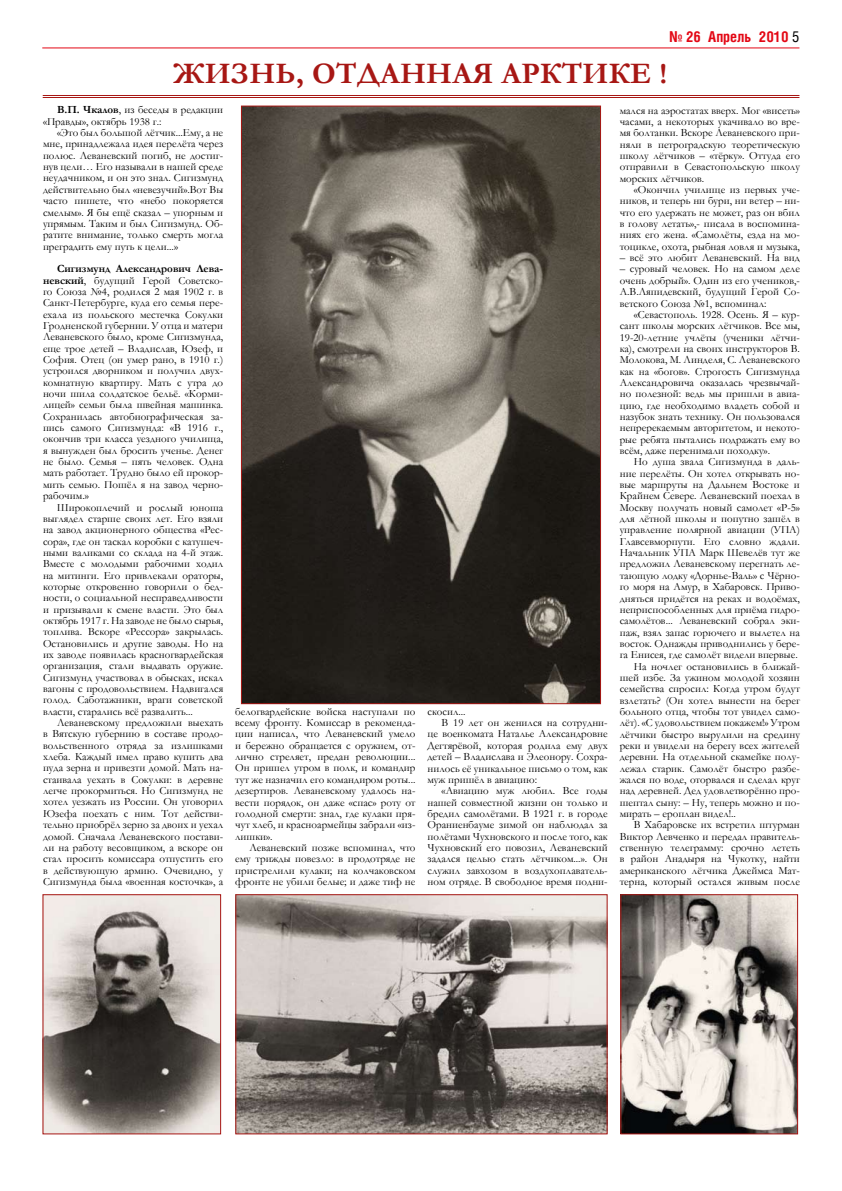
<style>
.page{position:relative;width:842px;height:1191px;background:#fff}
.page>*{position:absolute;margin:0;border:0;box-sizing:border-box;transform-origin:0 0}
.t1{font:700 30px "Garamond";letter-spacing:.01em;color:#a71714}
.t2{font:700 15px "Helios Cond";color:#e30714}
.t3{font:11px/11.3px "Garamond";color:#000;text-align:justify}
.s1{font-weight:400;color:#000}
.s2{font-weight:700}
</style>
<div class="page">
<hr style="left:42px;top:47px;width:757px;height:1px;background:#e30714">
<img style="left:243px;top:108px;width:356px;height:594px">
<img style="left:44px;top:896px;width:175px;height:236px">
<div style="left:42px;top:894px;width:179px;height:240px;border:1px solid #a71714"></div>
<img style="left:622px;top:896px;width:174px;height:236px">
<div style="left:620px;top:894px;width:178px;height:240px;border:1px solid #a71714"></div>
<img style="left:237px;top:896px;width:369px;height:236px">
<div style="left:235px;top:894px;width:373px;height:240px;border:1px solid #a71714"></div>
<hr style="left:43px;top:95px;width:756px;height:1px;background:#a71714">
<hr style="left:43px;top:97px;width:756px;height:1px;background:#a71714">
<h2 class="t2" style="left:669px;top:27px;width:131px">№ 26 Апрель 2010 <span class="s1">5</span></h2>
<h1 class="t1" style="left:173px;top:53px;width:495px">ЖИЗНЬ, ОТДАННАЯ АРКТИКЕ !</h1>
<p class="t3" style="left:43px;top:104px;width:182px;text-indent:14px"><span class="s2">В.П. Чкалов</span>, из беседы в редакции «Правды», октябрь 1938 г.:</p>
<p class="t3" style="left:43px;top:127px;width:182px;text-indent:14px">«Это был большой лётчик...Ему, а не мне, принадлежала идея перелёта через полюс. Леваневский погиб, не достиг&shy;нув цели… Его называли в нашей среде неудачником, и он это знал. Сигизмунд действительно был «невезучий».Вот Вы часто пишете, что «небо покоряется смелым». Я бы ещё сказал – упорным и упрямым. Таким и был Сигизмунд. Об&shy;ратите внимание, только смерть могла преградить ему путь к цели...»</p>
<p class="t3" style="left:43px;top:263px;width:182px;text-indent:14px"><span class="s2">Сигизмунд Александрович Лева&shy;невский</span>, будущий Герой Советско&shy;го Союза №4, родился 2 мая 1902 г. в Санкт-Петербурге, куда его семья пере&shy;ехала из польского местечка Сокулки Гродненской губернии. У отца и матери Леваневского было, кроме Сигизмунда, еще трое детей – Владислав, Юзеф, и София. Отец (он умер рано, в 1910 г.) устроился дворником и получил двух&shy;комнатную квартиру. Мать с утра до ночи шила солдатское бельё. «Корми&shy;лицей» семьи была швейная машинка.<br>Сохранилась автобиографическая за&shy;пись самого Сигизмунда: «В 1916 г., окончив три класса уездного училища, я вынужден был бросить ученье. Денег не было. Семья – пять человек. Одна мать работает. Трудно было ей прокор&shy;мить семью. Пошёл я на завод черно&shy;рабочим.»</p>
<p class="t3" style="left:43px;top:501px;width:182px;text-indent:14px">Широкоплечий и рослый юноша выглядел старше своих лет. Его взяли на завод акционерного общества «Рес&shy;сора», где он таскал коробки с катушеч&shy;ными валиками со склада на 4-й этаж.<br>Вместе с молодыми рабочими ходил на митинги. Его привлекали ораторы, которые откровенно говорили о бед&shy;ности, о социальной несправедливости и призывали к смене власти. Это был октябрь 1917 г. На заводе не было сырья, топлива. Вскоре «Рессора» закрылась.<br>Остановились и другие заводы. Но на их заводе появилась красногвардейская организация, стали выдавать оружие.<br>Сигизмунд участвовал в обысках, искал вагоны с продовольствием. Надвигался голод. Саботажники, враги советской власти, старались всё развалить...</p>
<p class="t3" style="left:43px;top:716px;width:182px;text-indent:14px">Леваневскому предложили выехать в Вятскую губернию в составе продо&shy;вольственного отряда за излишками хлеба. Каждый имел право купить два пуда зерна и привезти домой. Мать на&shy;стаивала уехать в Сокулки: в деревне легче прокормиться. Но Сигизмунд не хотел уезжать из России. Он уговорил Юзефа поехать с ним. Тот действи&shy;тельно приобрёл зерно за двоих и уехал домой. Сначала Леваневского постави&shy;ли на работу весовщиком, а вскоре он стал просить комиссара отпустить его в действующую армию. Очевидно, у Сигизмунда была «военная косточка», а</p>
<p class="t3" style="left:235px;top:705px;width:182px">белогвардейские войска наступали по всему фронту. Комиссар в рекоменда&shy;ции написал, что Леваневский умело и бережно обращается с оружием, от&shy;лично стреляет, предан революции...<br>Он пришел утром в полк, и командир тут же назначил его командиром роты... дезертиров. Леваневскому удалось на&shy;вести порядок, он даже «спас» роту от голодной смерти: знал, где кулаки пря&shy;чут хлеб, и красноармейцы забрали «из&shy;лишки».</p>
<p class="t3" style="left:235px;top:841px;width:182px;text-indent:14px">Леваневский позже вспоминал, что ему трижды повезло: в продотряде не пристрелили кулаки; на колчаковском фронте не убили белые; и даже тиф не</p>
<p class="t3" style="left:427px;top:705px;width:40px">скосил...</p>
<p class="t3" style="left:442px;top:716px;width:168px">В 19 лет он женился на сотрудни-</p>
<p class="t3" style="left:427px;top:728px;width:182px">це военкомата Наталье Александровне</p>
<p class="t3" style="left:427px;top:739px;width:182px">Дегтярёвой, которая родила ему двух</p>
<p class="t3" style="left:427px;top:751px;width:182px">детей – Владислава и Элеонору. Сохра-</p>
<p class="t3" style="left:427px;top:762px;width:182px">нилось её уникальное письмо о том, как</p>
<p class="t3" style="left:427px;top:773px;width:111px">муж пришёл в авиацию:</p>
<p class="t3" style="left:442px;top:785px;width:168px">«Авиацию муж любил. Все годы</p>
<p class="t3" style="left:427px;top:796px;width:182px">нашей совместной жизни он только и</p>
<p class="t3" style="left:427px;top:807px;width:182px">бредил самолётами. В 1921 г. в городе</p>
<p class="t3" style="left:427px;top:819px;width:182px">Ораниенбауме зимой он наблюдал за</p>
<p class="t3" style="left:427px;top:830px;width:182px">полётами Чухновского и после того, как</p>
<p class="t3" style="left:427px;top:841px;width:182px">Чухновский его повозил, Леваневский</p>
<p class="t3" style="left:427px;top:853px;width:182px">задался целью стать лётчиком...». Он</p>
<p class="t3" style="left:427px;top:864px;width:182px">служил завхозом в воздухоплаватель-</p>
<p class="t3" style="left:427px;top:875px;width:182px">ном отряде. В свободное время подни-</p>
<p class="t3" style="left:620px;top:104px;width:182px">мался на аэростатах вверх. Мог «висеть» часами, а некоторых укачивало во вре&shy;мя болтанки. Вскоре Леваневского при&shy;няли в петроградскую теоретическую школу лётчиков – «тёрку». Оттуда его отправили в Севастопольскую школу морских лётчиков.</p>
<p class="t3" style="left:620px;top:184px;width:182px;text-indent:14px">«Окончил училище из первых уче&shy;ников, и теперь ни бури, ни ветер – ни&shy;что его удержать не может, раз он вбил в голову летать»,- писала в воспомина&shy;ниях его жена. «Самолёты, езда на мо&shy;тоцикле, охота, рыбная ловля и музыка,</p>
<p class="t3" style="left:620px;top:252px;width:182px">– всё это любит Леваневский. На вид</p>
<p class="t3" style="left:620px;top:263px;width:182px">– суровый человек. Но на самом деле очень добрый». Один из его учеников,- А.В.Ляпидевский, будущий Герой Со&shy;ветского Союза №1, вспоминал:</p>
<p class="t3" style="left:620px;top:308px;width:182px;text-indent:14px">«Севастополь. 1928. Осень. Я – кур&shy;сант школы морских лётчиков. Все мы, 19-20-летние учлёты (ученики лётчи&shy;ка), смотрели на своих инструкторов В.<br>Молокова, М. Линделя, С. Леваневского как на «богов». Строгость Сигизмунда Александровича оказалась чрезвычай&shy;но полезной: ведь мы пришли в авиа&shy;цию, где необходимо владеть собой и назубок знать технику. Он пользовался непререкаемым авторитетом, и некото&shy;рые ребята пытались подражать ему во всём, даже перенимали походку».</p>
<p class="t3" style="left:634px;top:456px;width:168px">Но душа звала Сигизмунда в даль-</p>
<p class="t3" style="left:620px;top:467px;width:182px">ние перелёты. Он хотел открывать но-</p>
<p class="t3" style="left:620px;top:478px;width:182px">вые маршруты на Дальнем Востоке и</p>
<p class="t3" style="left:620px;top:490px;width:182px">Крайнем Севере. Леваневский поехал в</p>
<p class="t3" style="left:620px;top:501px;width:182px">Москву получать новый самолет «Р-5»</p>
<p class="t3" style="left:620px;top:513px;width:182px">для лётной школы и попутно зашёл в</p>
<p class="t3" style="left:620px;top:524px;width:182px">управление полярной авиации (УПА)</p>
<p class="t3" style="left:620px;top:535px;width:182px">Главсевморпути. Его словно ждали.</p>
<p class="t3" style="left:620px;top:547px;width:182px">Начальник УПА Марк Шевелёв тут же</p>
<p class="t3" style="left:620px;top:558px;width:182px">предложил Леваневскому перегнать ле-</p>
<p class="t3" style="left:620px;top:569px;width:182px">тающую лодку «Дорнье-Валь» с Чёрно-</p>
<p class="t3" style="left:620px;top:581px;width:182px">го моря на Амур, в Хабаровск. Приво-</p>
<p class="t3" style="left:620px;top:592px;width:182px">дняться придётся на реках и водоёмах,</p>
<p class="t3" style="left:620px;top:603px;width:182px">неприспособленных для приёма гидро-</p>
<p class="t3" style="left:620px;top:615px;width:182px">самолётов... Леваневский собрал эки-</p>
<p class="t3" style="left:620px;top:626px;width:182px">паж, взял запас горючего и вылетел на</p>
<p class="t3" style="left:620px;top:637px;width:182px">восток. Однажды приводнились у бере-</p>
<p class="t3" style="left:620px;top:649px;width:180px">га Енисея, где самолёт видели впервые.</p>
<p class="t3" style="left:634px;top:660px;width:168px">На ночлег остановились в ближай-</p>
<p class="t3" style="left:620px;top:671px;width:182px">шей избе. За ужином молодой хозяин</p>
<p class="t3" style="left:620px;top:683px;width:182px">семейства спросил: Когда утром будут</p>
<p class="t3" style="left:620px;top:694px;width:182px">взлетать? (Он хотел вынести на берег</p>
<p class="t3" style="left:620px;top:705px;width:182px">больного отца, чтобы тот увидел само-</p>
<p class="t3" style="left:620px;top:717px;width:182px">лёт). «С удовольствием покажем!» Утром</p>
<p class="t3" style="left:620px;top:728px;width:182px">лётчики быстро вырулили на средину</p>
<p class="t3" style="left:620px;top:739px;width:182px">реки и увидели на берегу всех жителей</p>
<p class="t3" style="left:620px;top:751px;width:182px">деревни. На отдельной скамейке полу-</p>
<p class="t3" style="left:620px;top:762px;width:182px">лежал старик. Самолёт быстро разбе-</p>
<p class="t3" style="left:620px;top:773px;width:182px">жался по воде, оторвался и сделал круг</p>
<p class="t3" style="left:620px;top:785px;width:182px">над деревней. Дед удовлетворённо про-</p>
<p class="t3" style="left:620px;top:796px;width:182px">шептал сыну: – Ну, теперь можно и по-</p>
<p class="t3" style="left:620px;top:807px;width:118px">мирать – ероплан видел!..</p>
<p class="t3" style="left:634px;top:819px;width:168px">В Хабаровске их встретил штурман</p>
<p class="t3" style="left:620px;top:830px;width:182px">Виктор Левченко и передал правитель-</p>
<p class="t3" style="left:620px;top:841px;width:182px">ственную телеграмму: срочно лететь</p>
<p class="t3" style="left:620px;top:853px;width:182px">в район Анадыря на Чукотку, найти</p>
<p class="t3" style="left:620px;top:864px;width:182px">американского лётчика Джеймса Мат-</p>
<p class="t3" style="left:620px;top:875px;width:182px">терна, который остался живым после</p>
</div>
